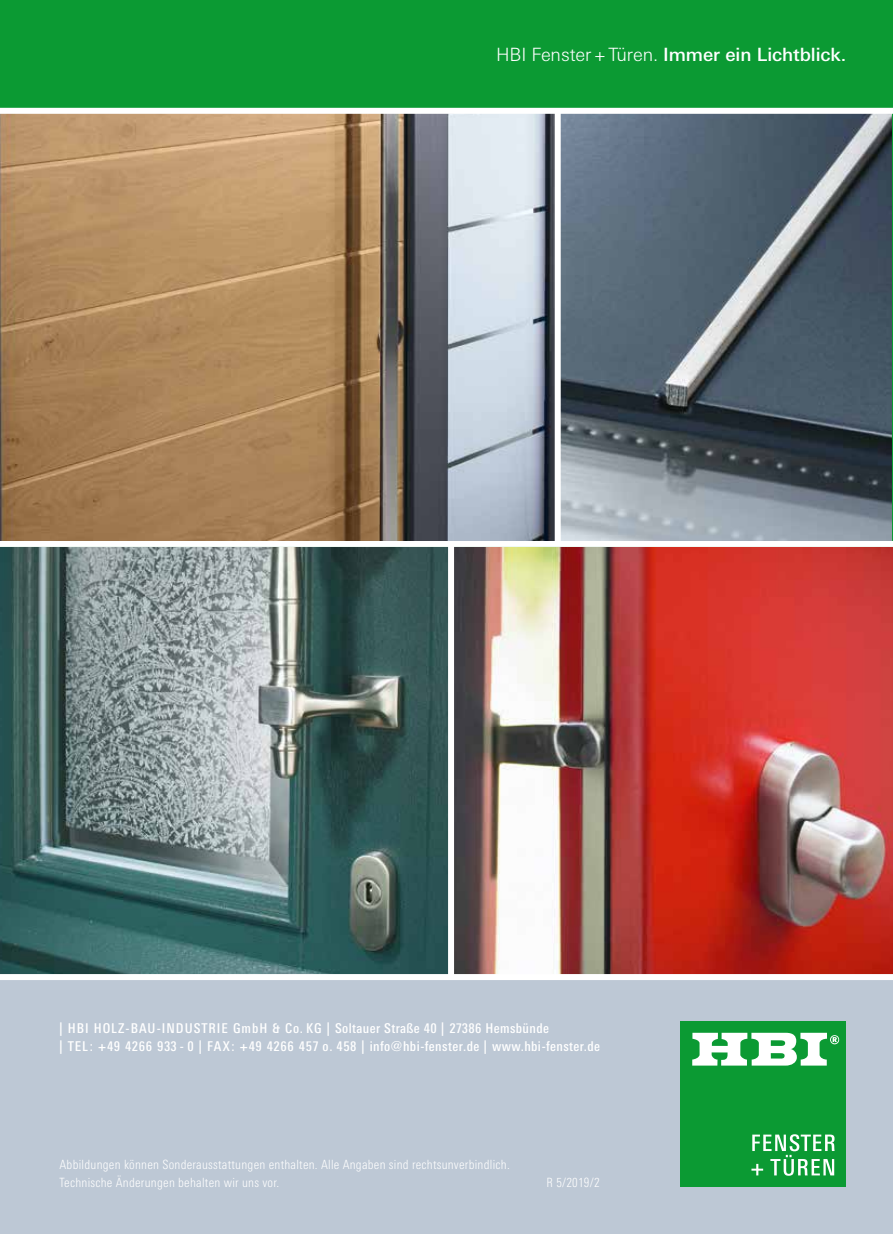
<style>
.page{position:relative;width:893px;height:1234px;background:#fff}
.page>*{position:absolute;margin:0;border:0;box-sizing:border-box;transform-origin:0 0}
.t1{font:500 18.3px "Linotype Univers Basic";letter-spacing:-.005em;color:#fff}
.t2{font:500 condensed 13.5px/18px "Linotype Univers";letter-spacing:.03em;color:#fff}
.t3{font:500 condensed 13.5px "Linotype Univers";letter-spacing:.075em;color:#fff}
.t4{font:300 condensed 12.75px/18px "Linotype Univers";letter-spacing:.02em;color:#fff}
.s1{font-weight:300}
</style>
<div class="page">
<div style="left:0;top:0;width:893px;height:976px;background:#0b9a33"></div>
<div style="left:0;top:976px;width:893px;height:257px;background:#bdc8d5"></div>
<div style="left:680px;top:1020px;width:166px;height:166px;background:#0b9a33"></div>
<svg style="left:751px;top:1134px;width:84px;height:41px"></svg>
<svg style="left:692px;top:1032px;width:147px;height:33px"></svg>
<div style="left:0;top:541px;width:893px;height:6px;background:#fff"></div>
<img style="left:454px;top:547px;width:439px;height:426px">
<svg style="left:0;top:547px;width:448px;height:426px;background:#5d7776"></svg>
<div style="left:448px;top:544px;width:6px;height:433px;background:#fff"></div>
<img style="left:0;top:114px;width:555px;height:426px">
<img style="left:561px;top:114px;width:331px;height:426px">
<div style="left:555px;top:109px;width:6px;height:433px;background:#fff"></div>
<div style="left:0;top:108px;width:893px;height:6px;background:#fff"></div>
<div style="left:0;top:973px;width:893px;height:6px;background:#fff"></div>
<h1 class="t1" style="left:496px;top:44px;width:352px"><span class="s1">HBI Fenster+Türen.</span> Immer ein Lichtblick.</h1>
<p class="t3" style="left:60px;top:1020px;width:116px">| HBI Holz-Bau-Indust</p>
<p class="t2" style="left:60px;top:1018px;width:542px;text-indent:149px">rie GmbH &amp; Co. KG | Soltauer Straße 40 | 27386 Hemsbünde<br>| TEL : +49 4266 933 - 0 | FAX: +49 4266 457 o. 458 | info@hbi-fenster.de | www.hbi-fenster.de</p>
<p class="t4" style="left:60px;top:1155px;width:452px">Abbildungen können Sonderausstattungen enthalten. Alle Angaben sind rechtsunverbindlich.<br>Technische Änderungen behalten wir uns vor.</p>
<p class="t4" style="left:547px;top:1173px;width:54px">R 5/2019/2</p>
</div>
